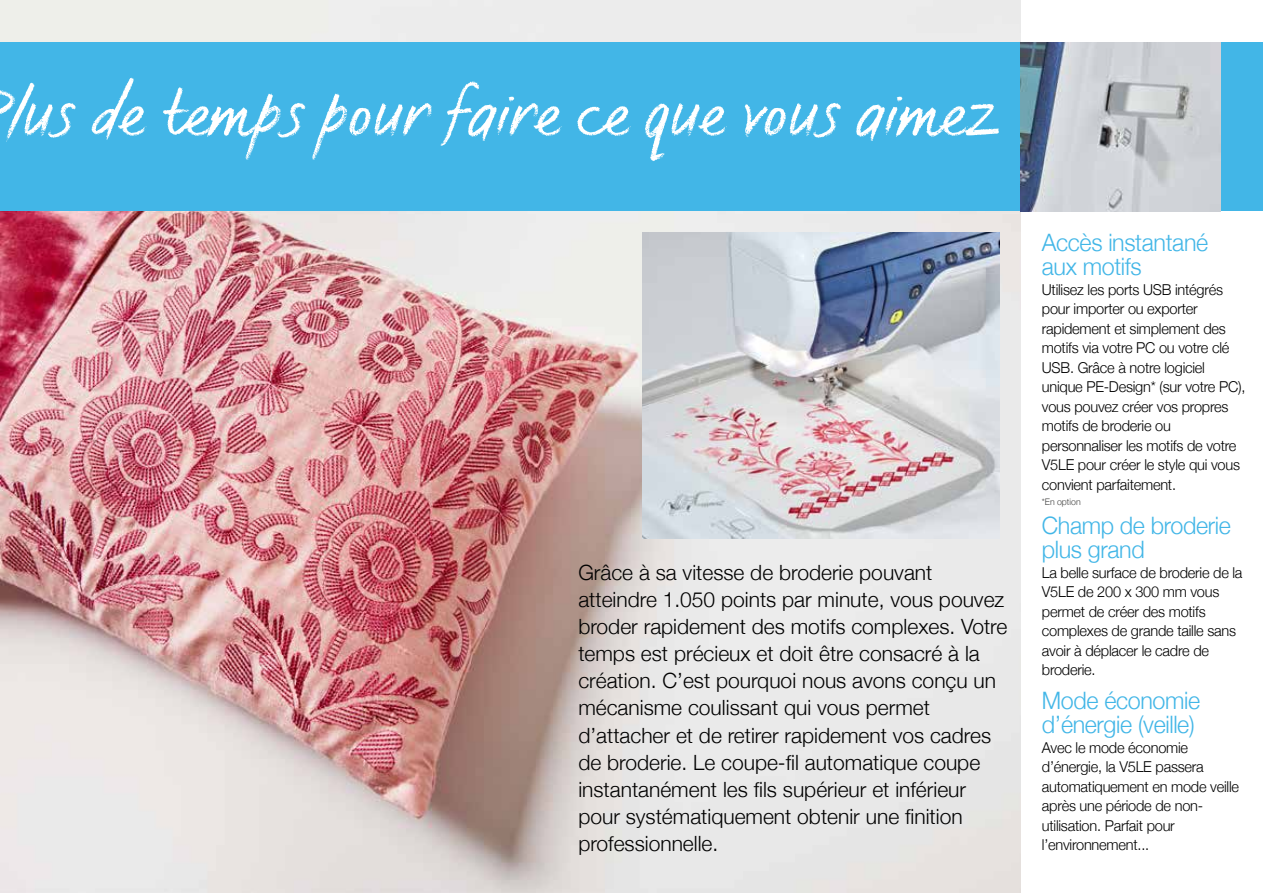
<style>
.page{position:relative;width:1263px;height:893px;background:#fff}
.page>*{position:absolute;margin:0;border:0;box-sizing:border-box;transform-origin:0 0}
.t1{font:66px "FS Sammy";color:#fff}
.t2{font:300 24px/24.6px "Helvetica Neue";letter-spacing:-.015em;color:#42b6e7}
.t3{font:300 21px/27px "Helvetica Neue";color:#000}
.t4{font:300 15px/19.5px "Helvetica Neue";letter-spacing:-.015em;color:#000}
.t5{font:300 9px "Helvetica Neue";letter-spacing:.005em;color:#40403f}
</style>
<div class="page">
<img style="left:0;top:0;width:1020px;height:893px">
<img style="left:642px;top:233px;width:357px;height:306px">
<div style="left:0;top:43px;width:1263px;height:168px;background:#42b6e7"></div>
<img style="left:1020px;top:43px;width:200px;height:168px">
<h1 class="t1" style="left:8px;top:73px;width:994px">lus de temps pour faire ce que vous aimez</h1>
<p class="t3" style="left:578px;top:559px;width:431px">Grâce à sa vitesse de broderie pouvant atteindre 1.050 points par minute, vous pouvez broder rapidement des motifs complexes. Votre temps est précieux et doit être consacré à la création. C’est pourquoi nous avons conçu un mécanisme coulissant qui vous permet d’attacher et de retirer rapidement vos cadres de broderie. Le coupe‑fil automatique coupe instantanément les fils supérieur et inférieur pour systématiquement obtenir une finition professionnelle.</p>
<h2 class="t2" style="left:1042px;top:229px;width:168px">Accès instantané aux motifs</h2>
<p class="t4" style="left:1042px;top:279px;width:205px">Utilisez les ports USB intégrés pour importer ou exporter rapidement et simplement des motifs via votre PC ou votre clé<br>USB. Grâce à notre logiciel unique PE‑Design* (sur votre PC), vous pouvez créer vos propres motifs de broderie ou personnaliser les motifs de votre<br>V5LE pour créer le style qui vous convient parfaitement.</p>
<p class="t5" style="left:1042px;top:496px;width:40px">*En option</p>
<h2 class="t2" style="left:1042px;top:512px;width:190px">Champ de broderie plus grand</h2>
<p class="t4" style="left:1042px;top:562px;width:202px">La belle surface de broderie de la<br>V5LE de 200 x 300 mm vous permet de créer des motifs complexes de grande taille sans avoir à déplacer le cadre de broderie.</p>
<h2 class="t2" style="left:1042px;top:687px;width:160px">Mode économie d’énergie (veille)</h2>
<p class="t4" style="left:1042px;top:737px;width:199px">Avec le mode économie d’énergie, la V5LE passera automatiquement en mode veille après une période de non&shy;utilisation. Parfait pour l’environnement...</p>
</div>
